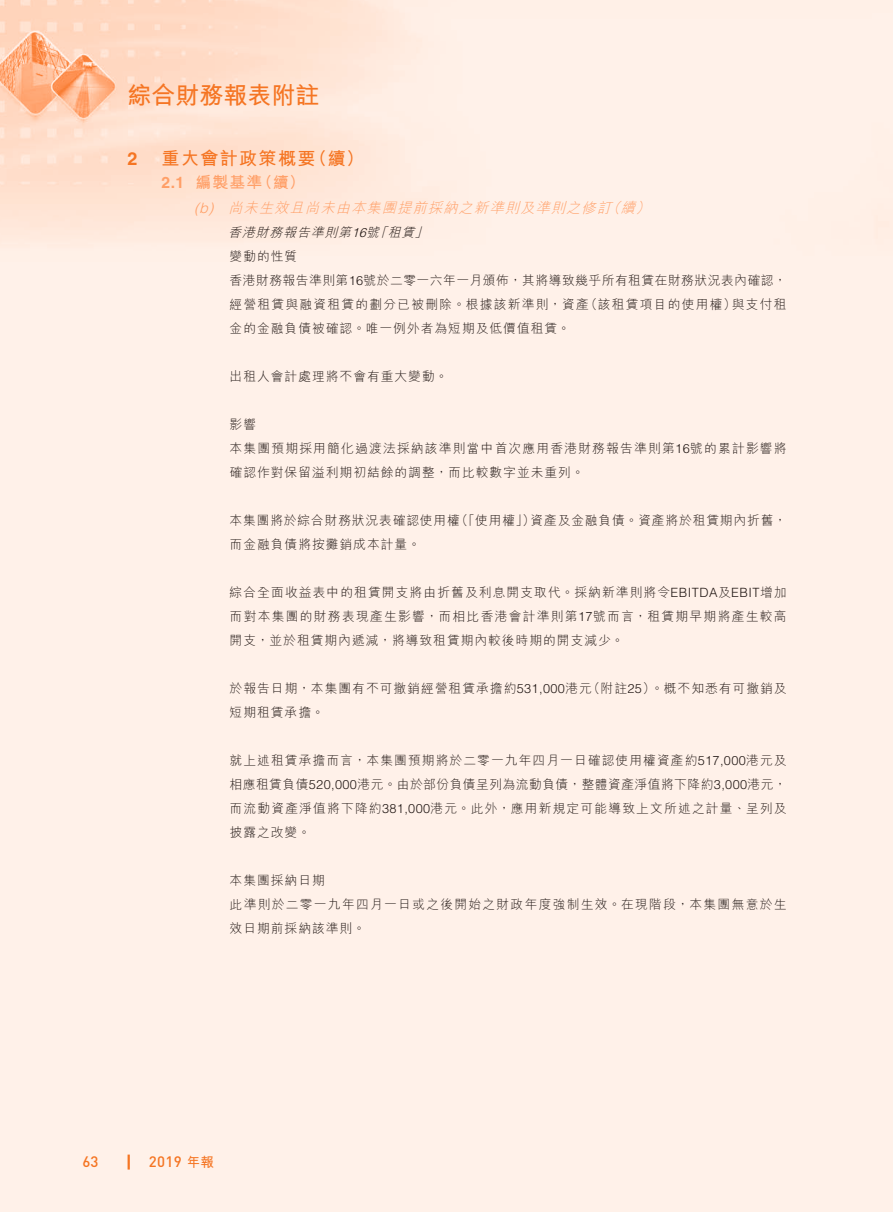
<style>
.page{position:relative;width:893px;height:1212px;background:#fff}
.page>*{position:absolute;margin:0;border:0;box-sizing:border-box;transform-origin:0 0}
.t1{font:700 24px "M Hei HK";color:#f57523}
.t2{font:700 18px "M Hei HK";letter-spacing:.08em;color:#f57523}
.t3{font:700 18px "Helvetica LT Std";color:#f57523}
.t4{font:700 15.75px "M Hei HK";color:#ff9f67}
.t5{font:700 15.75px "Helvetica LT Std";color:#ff9f67}
.t6{font:500 15px "DIN Pro";letter-spacing:.025em;color:#f57523}
.t7{font:italic 300 14.25px "M Hei HK";color:#ff9f67}
.t8{font:italic 300 14.25px "Helvetica LT Std";color:#ff9f67}
.t9{font:700 13.5px "M Hei HK";color:#f57523}
.t10{font:300 12.75px/24px "M Hei HK";letter-spacing:.08em;color:#231916}
.t11{font:300 12.75px/24px "M Hei HK";letter-spacing:.1em;color:#231916}
.t12{font:300 12.75px "M Hei HK";letter-spacing:.04em;color:#231916}
.t13{font:italic 300 12.75px "M Hei HK";color:#231916}
.t14{font:italic 300 12.75px "Helvetica LT Std";color:#231916}
.s1{font-family:"Helvetica LT Std"}
.s2{font-family:"M Hei HK"}
</style>
<div class="page">
<div style="left:0;top:0;width:892px;height:1212px;background:#fff1e9"></div>
<img style="left:0;top:0;width:405px;height:241px">
<svg style="left:128px;top:1154px;width:2px;height:15px"></svg>
<h1 class="t1" style="left:128px;top:78px;width:193px">綜合財務報表附註</h1>
<h2 class="t3" style="left:128px;top:148px;width:12px">2</h2>
<h2 class="t2" style="left:162px;top:145px;width:155px">重大會計政策概要</h2>
<h2 class="t2" style="left:309px;top:145px;width:57px">（續(</h2>
<p class="t5" style="left:162px;top:173px;width:24px">2.1</p>
<p class="t4" style="left:196px;top:171px;width:68px">編製基準</p>
<p class="t4" style="left:257px;top:171px;width:50px">（續(</p>
<p class="t8" style="left:194px;top:199px;width:20px">b(</p>
<p class="t8" style="left:208px;top:199px;width:11px">)</p>
<p class="t7" style="left:228px;top:197px;width:413px">尚未生效且尚未由本集團提前採納之新準則及準則之修訂續</p>
<p class="t7" style="left:606px;top:197px;width:21px">（</p>
<p class="t7" style="left:635px;top:197px;width:21px">(</p>
<p class="t13" style="left:228px;top:223px;width:129px">香港財務報告準則第</p>
<p class="t10" style="left:230px;top:244px;width:69px">變動的性質</p>
<p class="t12" style="left:230px;top:271px;width:558px">香港財務報告準則第<span class="s1">16</span>號於二零一六年一月頒佈，其將導致幾乎所有租賃在財務狀況表內確認，</p>
<p class="t10" style="left:732px;top:292px;width:56px">與支付租</p>
<p class="t13" style="left:366px;top:223px;width:54px">號租賃</p>
<p class="t14" style="left:351px;top:224px;width:42px">16 <span class="s2">「</span></p>
<p class="t13" style="left:415px;top:223px;width:19px">「</p>
<p class="t11" style="left:585px;top:292px;width:152px">（該租賃項目的使用權）</p>
<p class="t10" style="left:230px;top:292px;width:361px">經營租賃與融資租賃的劃分已被刪除。根據該新準則，資產金的金融負債被確認。唯一例外者為短期及低價值租賃。</p>
<p class="t10" style="left:230px;top:364px;width:220px">出租人會計處理將不會有重大變動。</p>
<p class="t10" style="left:230px;top:412px;width:558px">影響<br>本集團預期採用簡化過渡法採納該準則當中首次應用香港財務報告準則第<span class="s1">16</span>號的累計影響將確認作對保留溢利期初結餘的調整，而比較數字並未重列。</p>
<p class="t10" style="left:531px;top:508px;width:257px">資產及金融負債。資產將於租賃期內折舊，</p>
<p class="t10" style="left:455px;top:508px;width:81px">（「使用權」）</p>
<p class="t10" style="left:230px;top:508px;width:232px">本集團將於綜合財務狀況表確認使用權而金融負債將按攤銷成本計量。</p>
<p class="t10" style="left:230px;top:580px;width:559px;text-align:justify">綜合全面收益表中的租賃開支將由折舊及利息開支取代。採納新準則將令<span class="s1">EBITDA</span>及<span class="s1">EBIT</span>增加而對本集團的財務表現產生影響，而相比香港會計準則第<span class="s1">17</span>號而言，租賃期早期將產生較高開支，並於租賃期內遞減，將導致租賃期內較後時期的開支減少。</p>
<p class="t10" style="left:587px;top:676px;width:201px">（附註<span class="s1">25</span>）。概不知悉有可撤銷及</p>
<p class="t10" style="left:230px;top:676px;width:364px">於報告日期，本集團有不可撤銷經營租賃承擔約<span class="s1">531,000</span>港元短期租賃承擔。</p>
<p class="t10" style="left:230px;top:748px;width:559px;text-align:justify">就上述租賃承擔而言，本集團預期將於二零一九年四月一日確認使用權資產約<span class="s1">517,000</span>港元及相應租賃負債<span class="s1">520,000</span>港元。由於部份負債呈列為流動負債，整體資產淨值將下降約<span class="s1">3,000</span>港元，而流動資產淨值將下降約<span class="s1">381,000</span>港元。此外，應用新規定可能導致上文所述之計量、呈列及披露之改變。</p>
<p class="t11" style="left:230px;top:868px;width:558px">本集團採納日期<br>此準則於二零一九年四月一日或之後開始之財政年度強制生效。在現階段，本集團無意於生效日期前採納該準則。</p>
<p class="t6" style="left:82px;top:1152px;width:17px">63</p>
<p class="t9" style="left:187px;top:1152px;width:29px">年報</p>
<p class="t6" style="left:149px;top:1152px;width:35px">2019</p>
</div>
